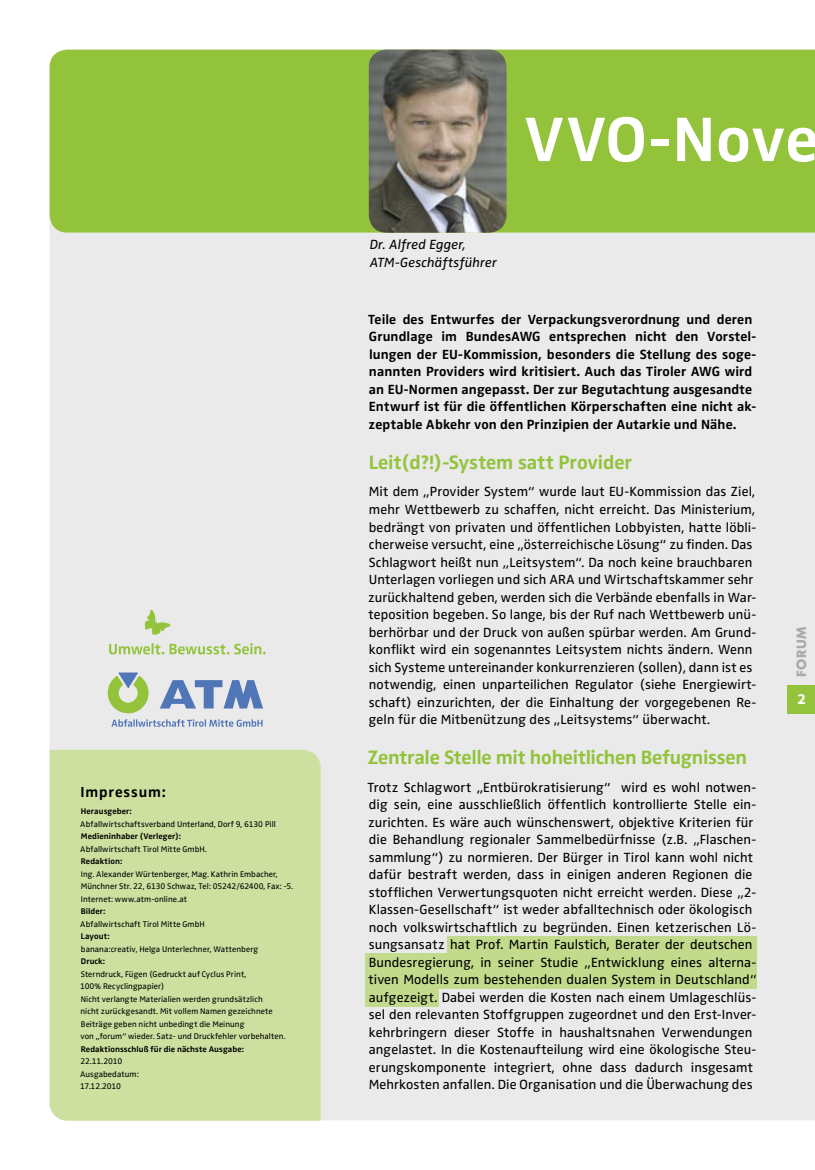
<style>
.page{position:relative;width:815px;height:1170px;background:#fff}
.page>*{position:absolute;margin:0;border:0;box-sizing:border-box;transform-origin:0 0}
.Headline{font:700 65px "Zwo";letter-spacing:.005em;color:#fff}
.Textüberschriften{font:700 20px "Zwo";letter-spacing:-.015em;color:#92c33b}
.t1{font:700 15px "Zwo";letter-spacing:.055em;color:#000}
.t2{font:700 15px "Myriad";color:#fff}
.Copytext{font:13.75px/17.5px "Zwo";letter-spacing:.01em;color:#000}
.Leadtext{font:700 13.75px/17.5px "Zwo";letter-spacing:.01em;color:#000}
.Copytext-2{font:italic 13.75px "Zwo";letter-spacing:.005em;color:#000}
.t3{font:700 12.5px "Futura";letter-spacing:.045em;color:#aaa}
.t4{font:8.5px "Zwo";letter-spacing:.01em;color:#000}
.t5{font:700 8.5px "Zwo";letter-spacing:.01em;color:#000}
</style>
<div class="page">
<div style="left:50px;top:232px;width:765px;height:888px;background:#eaeaea"></div>
<div style="left:787px;top:685px;width:28px;height:28px;background:#92c33b"></div>
<div style="left:50px;top:749px;width:271px;height:371px;background:#cde09f"></div>
<div style="left:50px;top:50px;width:765px;height:182px;background:#92c33b"></div>
<img style="left:369px;top:50px;width:138px;height:183px">
<div style="left:447px;top:935px;width:309px;height:19px;background:#c2da8b"></div>
<div style="left:365px;top:953px;width:392px;height:35px;background:#c2da8b"></div>
<div style="left:365px;top:988px;width:74px;height:18px;background:#c2da8b"></div>
<svg style="left:109px;top:605px;width:157px;height:49px"></svg>
<svg style="left:160px;top:680px;width:103px;height:28px"></svg>
<svg style="left:108px;top:672px;width:40px;height:41px"></svg>
<svg style="left:111px;top:719px;width:152px;height:7px"></svg>
<p class="t1" style="left:81px;top:783px;width:87px">Impressum:</p>
<p class="t5" style="left:81px;top:806px;width:52px">Herausgeber:</p>
<p class="t4" style="left:80px;top:819px;width:197px">Abfallwirtschaftsverband Unterland, Dorf 9, 6130 Pill</p>
<p class="t5" style="left:81px;top:831px;width:102px">Medieninhaber (Verleger):</p>
<p class="t4" style="left:80px;top:844px;width:128px">Abfallwirtschaft Tirol Mitte GmbH.</p>
<p class="t5" style="left:81px;top:856px;width:43px">Redaktion:</p>
<p class="t4" style="left:81px;top:869px;width:198px">Ing. Alexander Würtenberger, Mag. Kathrin Embacher,</p>
<p class="t4" style="left:81px;top:881px;width:214px">Münchner Str. 22, 6130 Schwaz, Tel: 05242/62400, Fax: -5.</p>
<p class="t4" style="left:81px;top:894px;width:108px">Internet: www.atm-online.at</p>
<p class="t5" style="left:81px;top:906px;width:26px">Bilder:</p>
<p class="t4" style="left:80px;top:919px;width:126px">Abfallwirtschaft Tirol Mitte GmbH</p>
<p class="t5" style="left:81px;top:931px;width:30px">Layout:</p>
<p class="t4" style="left:81px;top:944px;width:179px">banana:creativ, Helga Unterlechner, Wattenberg</p>
<p class="t5" style="left:81px;top:956px;width:26px">Druck:</p>
<p class="t4" style="left:81px;top:969px;width:167px">Sterndruck, Fügen (Gedruckt auf Cyclus Print,</p>
<p class="t4" style="left:80px;top:981px;width:86px">100% Recyclingpapier)</p>
<p class="t4" style="left:81px;top:994px;width:183px">Nicht verlangte Materialien werden grundsätzlich</p>
<p class="t4" style="left:81px;top:1006px;width:194px">nicht zurückgesandt. Mit vollem Namen gezeichnete</p>
<p class="t4" style="left:81px;top:1019px;width:165px">Beiträge geben nicht unbedingt die Meinung</p>
<p class="t4" style="left:80px;top:1031px;width:207px">von „forum“ wieder. Satz- und Druckfehler vorbehalten.</p>
<p class="t5" style="left:81px;top:1043px;width:165px">Redaktionsschluß für die nächste Ausgabe:</p>
<p class="t4" style="left:80px;top:1056px;width:43px">22.11.2010</p>
<p class="t4" style="left:80px;top:1069px;width:60px">Ausgabedatum:</p>
<p class="t4" style="left:80px;top:1081px;width:42px">17.12.2010</p>
<p class="Headline" style="left:524px;top:101px;width:296px">VVO-Nove</p>
<p class="Copytext-2" style="left:370px;top:236px;width:97px">Dr. Alfred Egger,</p>
<p class="Copytext-2" style="left:370px;top:254px;width:129px">ATM-Geschäftsführer</p>
<p class="Leadtext" style="left:368px;top:310px;width:390px">Teile des Entwurfes der Verpackungsverordnung und deren Grundlage im BundesAWG entsprechen nicht den Vorstel&shy;lungen der EU-Kommission, besonders die Stellung des soge&shy;nannten Providers wird kritisiert. Auch das Tiroler AWG wird an EU-Normen angepasst. Der zur Begutachtung ausgesandte Entwurf ist für die öffentlichen Körperschaften eine nicht ak&shy;zeptable Abkehr von den Prinzipien der Autarkie und Nähe.</p>
<p class="Textüberschriften" style="left:369px;top:450px;width:265px">Leit(d?!)-System satt Provider</p>
<p class="Copytext" style="left:368px;top:483px;width:390px">Mit dem „Provider System“ wurde laut EU-Kommission das Ziel, mehr Wettbewerb zu schaffen, nicht erreicht. Das Ministerium, bedrängt von privaten und öffentlichen Lobbyisten, hatte löbli&shy;cherweise versucht, eine „österreichische Lösung“ zu finden. Das Schlagwort heißt nun „Leitsystem“. Da noch keine brauchbaren Unterlagen vorliegen und sich ARA und Wirtschaftskammer sehr zurückhaltend geben, werden sich die Verbände ebenfalls in War&shy;teposition begeben. So lange, bis der Ruf nach Wettbewerb unü&shy;berhörbar und der Druck von außen spürbar werden. Am Grund&shy;konflikt wird ein sogenanntes Leitsystem nichts ändern. Wenn sich Systeme untereinander konkurrenzieren (sollen), dann ist es notwendig, einen unparteilichen Regulator (siehe Energiewirt&shy;schaft) einzurichten, der die Einhaltung der vorgegebenen Re&shy;geln für die Mitbenützung des „Leitsystems“ überwacht.</p>
<p class="Textüberschriften" style="left:368px;top:745px;width:381px">Zentrale Stelle mit hoheitlichen Befugnissen</p>
<p class="Copytext" style="left:368px;top:778px;width:390px">Trotz Schlagwort „Entbürokratisierung“ wird es wohl notwen&shy;dig sein, eine ausschließlich öffentlich kontrollierte Stelle ein&shy;zurichten. Es wäre auch wünschenswert, objektive Kriterien für die Behandlung regionaler Sammelbedürfnisse (z.B. „Flaschen&shy;sammlung“) zu normieren. Der Bürger in Tirol kann wohl nicht dafür bestraft werden, dass in einigen anderen Regionen die stofflichen Verwertungsquoten nicht erreicht werden. Diese „2- Klassen-Gesellschaft“ ist weder abfalltechnisch oder ökologisch noch volkswirtschaftlich zu begründen. Einen ketzerischen Lö&shy;sungsansatz hat Prof. Martin Faulstich, Berater der deutschen Bundesregierung, in seiner Studie „Entwicklung eines alterna&shy;tiven Modells zum bestehenden dualen System in Deutschland“ aufgezeigt. Dabei werden die Kosten nach einem Umlageschlüs&shy;sel den relevanten Stoffgruppen zugeordnet und den Erst-Inver&shy;kehrbringern dieser Stoffe in haushaltsnahen Verwendungen angelastet. In die Kostenaufteilung wird eine ökologische Steu&shy;erungskomponente integriert, ohne dass dadurch insgesamt Mehrkosten anfallen. Die Organisation und die Überwachung des</p>
<p class="t3" style="left:793px;top:677px;width:52px;rotate:-90deg">FORUM</p>
<p class="t2" style="left:797px;top:690px;width:10px">2</p>
</div>
